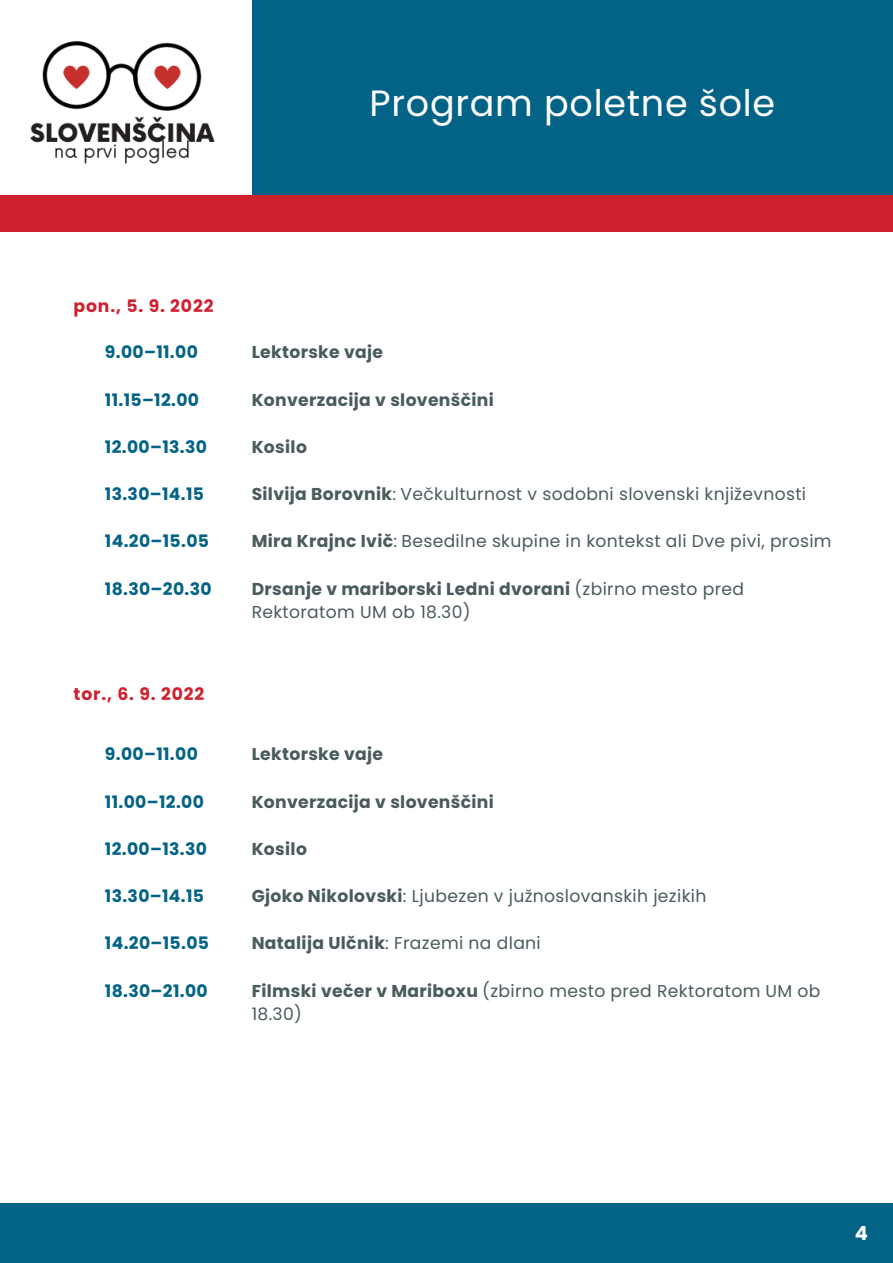
<style>
.page{position:relative;width:893px;height:1263px;background:#fff}
.page>*{position:absolute;margin:0;border:0;box-sizing:border-box;transform-origin:0 0}
.t1{font:36.53px "Poppins";letter-spacing:.02em;color:#fff}
.t2{font:700 19.42px "Poppins";color:#fff}
.t3{font:17.17px/23.6px "Poppins";letter-spacing:.02em;color:#4a5b5e}
.t4{font:700 17.17px "Poppins";letter-spacing:.02em;color:#026386}
.t5{font:700 17.17px "Poppins";letter-spacing:.02em;color:#4a5b5e}
.t6{font:700 17.17px "Poppins";letter-spacing:.05em;color:#cf202e}
.s1{font-weight:700}
</style>
<div class="page">
<div style="left:252px;top:0;width:641px;height:195px;background:#026386"></div>
<img style="left:0;top:41px;width:319px;height:191px">
<div style="left:0;top:195px;width:893px;height:36px;background:#cf202e"></div>
<div style="left:0;top:1203px;width:893px;height:60px;background:#026386"></div>
<h1 class="t1" style="left:370px;top:77px;width:407px">Program poletne šole</h1>
<p class="t6" style="left:74px;top:294px;width:141px">pon., 5. 9. 2022</p>
<p class="t4" style="left:105px;top:340px;width:94px">9.00–11.00</p>
<p class="t4" style="left:105px;top:388px;width:96px">11.15–12.00</p>
<p class="t4" style="left:105px;top:435px;width:104px">12.00–13.30</p>
<p class="t4" style="left:105px;top:482px;width:101px">13.30–14.15</p>
<p class="t4" style="left:105px;top:529px;width:106px">14.20–15.05</p>
<p class="t4" style="left:105px;top:577px;width:108px">18.30–20.30</p>
<p class="t6" style="left:74px;top:681px;width:132px">tor., 6. 9. 2022</p>
<p class="t4" style="left:105px;top:742px;width:94px">9.00–11.00</p>
<p class="t4" style="left:105px;top:789px;width:100px">11.00–12.00</p>
<p class="t4" style="left:105px;top:837px;width:104px">12.00–13.30</p>
<p class="t4" style="left:105px;top:884px;width:101px">13.30–14.15</p>
<p class="t4" style="left:105px;top:931px;width:106px">14.20–15.05</p>
<p class="t4" style="left:105px;top:978px;width:104px">18.30–21.00</p>
<p class="t5" style="left:252px;top:340px;width:133px">Lektorske vaje</p>
<p class="t5" style="left:252px;top:388px;width:244px">Konverzacija v slovenščini</p>
<p class="t5" style="left:252px;top:435px;width:57px">Kosilo</p>
<p class="t3" style="left:252px;top:482px;width:556px"><span class="s1">Silvija Borovnik</span>: Večkulturnost v sodobni slovenski književnosti</p>
<p class="t3" style="left:252px;top:530px;width:581px"><span class="s1">Mira Krajnc Ivič</span>: Besedilne skupine in kontekst ali Dve pivi, prosim</p>
<p class="t3" style="left:252px;top:577px;width:494px"><span class="s1">Drsanje v mariborski Ledni dvorani</span> (zbirno mesto pred<br>Rektoratom UM ob 18.30)</p>
<p class="t5" style="left:252px;top:742px;width:133px">Lektorske vaje</p>
<p class="t5" style="left:252px;top:789px;width:244px">Konverzacija v slovenščini</p>
<p class="t5" style="left:252px;top:837px;width:57px">Kosilo</p>
<p class="t3" style="left:252px;top:884px;width:456px"><span class="s1">Gjoko Nikolovski</span>: Ljubezen v južnoslovanskih jezikih</p>
<p class="t3" style="left:252px;top:931px;width:291px"><span class="s1">Natalija Ulčnik</span>: Frazemi na dlani</p>
<p class="t3" style="left:252px;top:979px;width:570px"><span class="s1">Filmski večer v Mariboxu</span> (zbirno mesto pred Rektoratom UM ob<br>18.30)</p>
<p class="t2" style="left:854px;top:1219px;width:15px">4</p>
</div>
